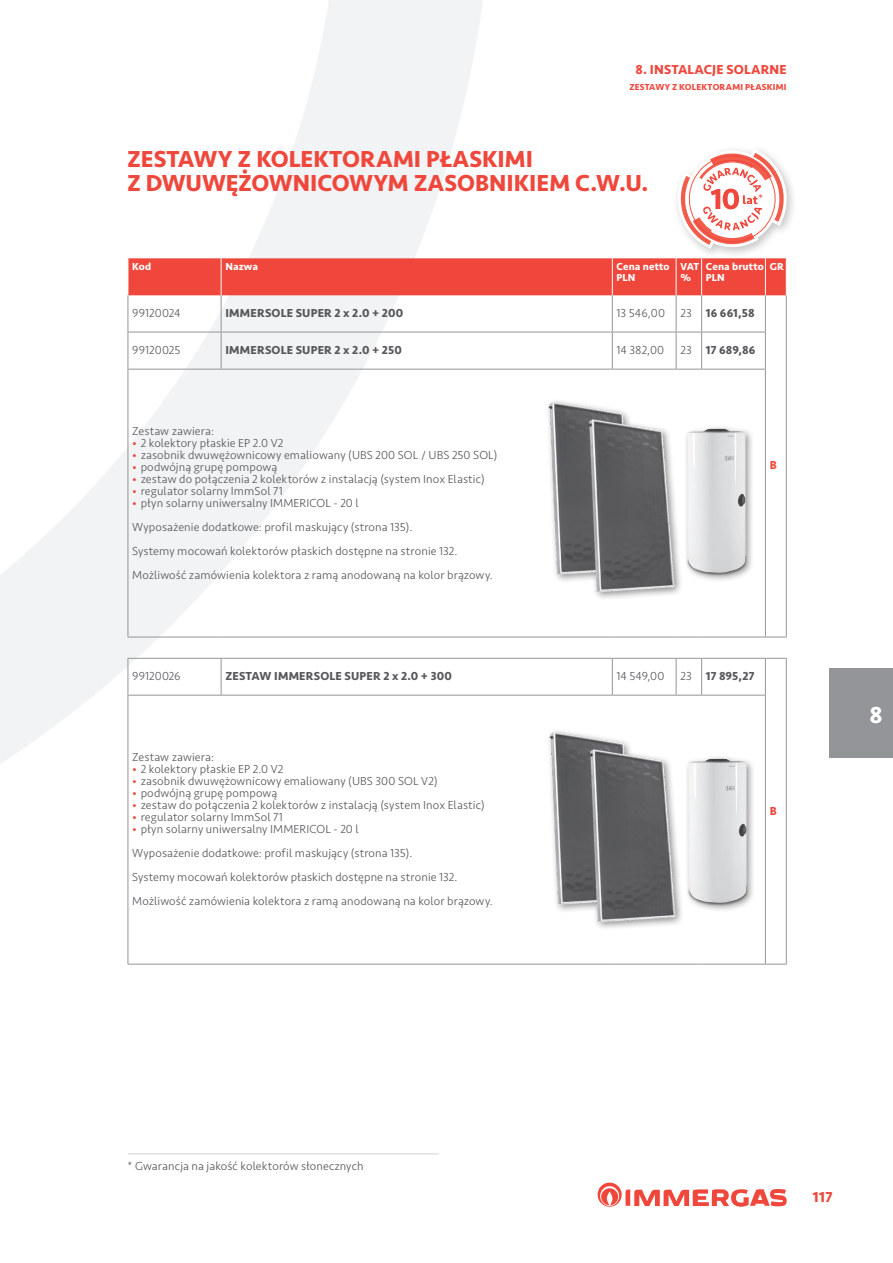
<style>
.page{position:relative;width:893px;height:1263px;background:#fff}
.page>*{position:absolute;margin:0;border:0;box-sizing:border-box;transform-origin:0 0}
.t1{font:700 24px/24px "Seravek";color:#ef473c}
.t2{font:700 24px "Seravek";color:#fff}
.t3{font:700 15px "Seravek";color:#ef473c}
.t4{font:300 14.25px "Seravek";color:#ef473c}
.t5{font:700 13.5px "Seravek";color:#ef473c}
.t6{font:300 12px/24px "Seravek";letter-spacing:.01em;color:#57585a}
.t7{font:700 12px "Seravek";letter-spacing:.015em;color:#57585a}
.t8{font:700 12px "Seravek";color:#ef473c}
.t9{font:700 10.5px/10.5px "Seravek";letter-spacing:.015em;color:#fff}
.t10{font:700 9px "Seravek";letter-spacing:.03em;color:#ef473c}
.s1{font-weight:300}
.s2{color:#ef473c}
</style>
<div class="page">
<svg style="left:598px;top:1182px;width:189px;height:25px"></svg>
<svg style="left:0;top:0;width:486px;height:786px"></svg>
<div style="left:829px;top:668px;width:64px;height:89px;background:#939598"></div>
<div style="left:129px;top:258px;width:657px;height:37px;background:#ef473c"></div>
<hr style="left:676px;top:258px;width:1px;height:37px;background:#fff">
<hr style="left:701px;top:258px;width:1px;height:37px;background:#fff">
<hr style="left:612px;top:332px;width:64px;height:1px;background:#939598">
<svg style="left:677px;top:332px;width:24px;height:1px"></svg>
<hr style="left:702px;top:332px;width:64px;height:1px;background:#939598">
<hr style="left:128px;top:369px;width:1px;height:268px;background:#939598">
<hr style="left:128px;top:695px;width:1px;height:269px;background:#939598">
<hr style="left:676px;top:295px;width:1px;height:37px;background:#939598">
<hr style="left:676px;top:659px;width:1px;height:36px;background:#939598">
<hr style="left:128px;top:258px;width:1px;height:37px;background:#fff">
<hr style="left:701px;top:295px;width:1px;height:37px;background:#939598">
<hr style="left:701px;top:659px;width:1px;height:36px;background:#939598">
<hr style="left:221px;top:258px;width:1px;height:37px;background:#fff">
<hr style="left:612px;top:258px;width:1px;height:37px;background:#fff">
<hr style="left:128px;top:295px;width:1px;height:37px;background:#939598">
<hr style="left:128px;top:332px;width:93px;height:1px;background:#939598">
<hr style="left:128px;top:332px;width:1px;height:37px;background:#939598">
<hr style="left:128px;top:369px;width:93px;height:1px;background:#939598">
<hr style="left:221px;top:369px;width:391px;height:1px;background:#939598">
<hr style="left:612px;top:369px;width:64px;height:1px;background:#939598">
<svg style="left:676px;top:369px;width:26px;height:1px"></svg>
<hr style="left:702px;top:369px;width:64px;height:1px;background:#939598">
<hr style="left:128px;top:659px;width:1px;height:36px;background:#939598">
<hr style="left:128px;top:695px;width:93px;height:1px;background:#939598">
<hr style="left:221px;top:695px;width:391px;height:1px;background:#939598">
<hr style="left:612px;top:695px;width:64px;height:1px;background:#939598">
<svg style="left:676px;top:695px;width:26px;height:1px"></svg>
<hr style="left:702px;top:695px;width:64px;height:1px;background:#939598">
<hr style="left:128px;top:964px;width:93px;height:1px;background:#939598">
<hr style="left:221px;top:964px;width:391px;height:1px;background:#939598">
<hr style="left:612px;top:964px;width:64px;height:1px;background:#939598">
<svg style="left:676px;top:964px;width:26px;height:1px"></svg>
<hr style="left:702px;top:964px;width:63px;height:1px;background:#939598">
<hr style="left:676px;top:332px;width:1px;height:37px;background:#939598">
<hr style="left:221px;top:295px;width:1px;height:37px;background:#939598">
<hr style="left:612px;top:295px;width:1px;height:37px;background:#939598">
<hr style="left:221px;top:332px;width:391px;height:1px;background:#939598">
<hr style="left:221px;top:332px;width:1px;height:37px;background:#939598">
<hr style="left:612px;top:332px;width:1px;height:37px;background:#939598">
<hr style="left:701px;top:332px;width:1px;height:37px;background:#939598">
<hr style="left:221px;top:659px;width:1px;height:36px;background:#939598">
<hr style="left:612px;top:659px;width:1px;height:36px;background:#939598">
<hr style="left:765px;top:258px;width:1px;height:37px;background:#fff">
<hr style="left:765px;top:295px;width:1px;height:37px;background:#939598">
<hr style="left:786px;top:295px;width:1px;height:37px;background:#939598">
<hr style="left:765px;top:332px;width:1px;height:37px;background:#939598">
<hr style="left:786px;top:332px;width:1px;height:37px;background:#939598">
<hr style="left:765px;top:369px;width:1px;height:268px;background:#939598">
<hr style="left:786px;top:369px;width:1px;height:268px;background:#939598">
<hr style="left:765px;top:659px;width:1px;height:36px;background:#939598">
<hr style="left:786px;top:659px;width:1px;height:36px;background:#939598">
<hr style="left:765px;top:695px;width:1px;height:269px;background:#939598">
<hr style="left:786px;top:695px;width:1px;height:269px;background:#939598">
<svg style="left:765px;top:964px;width:22px;height:1px"></svg>
<hr style="left:128px;top:637px;width:93px;height:1px;background:#939598">
<hr style="left:221px;top:637px;width:391px;height:1px;background:#939598">
<hr style="left:612px;top:637px;width:64px;height:1px;background:#939598">
<svg style="left:676px;top:637px;width:26px;height:1px"></svg>
<hr style="left:702px;top:637px;width:63px;height:1px;background:#939598">
<svg style="left:765px;top:637px;width:22px;height:1px"></svg>
<hr style="left:128px;top:658px;width:93px;height:1px;background:#939598">
<hr style="left:221px;top:658px;width:391px;height:1px;background:#939598">
<hr style="left:612px;top:658px;width:64px;height:1px;background:#939598">
<svg style="left:676px;top:658px;width:26px;height:1px"></svg>
<hr style="left:702px;top:658px;width:63px;height:1px;background:#939598">
<svg style="left:765px;top:658px;width:22px;height:1px"></svg>
<img style="left:548px;top:378px;width:238px;height:241px">
<img style="left:549px;top:708px;width:238px;height:240px">
<hr style="left:128px;top:1153px;width:311px;height:1px;background:#e0e1e3">
<div style="left:673px;top:145px;width:125px;height:114px;background:#231f20;opacity:.25"></div>
<svg style="left:674px;top:147px;width:114px;height:102px"></svg>
<p class="t5" style="left:635px;top:61px;width:28px">8. Instalacje</p>
<p class="t5" style="left:727px;top:61px;width:10px">solarne</p>
<p class="t10" style="left:629px;top:82px;width:13px">Zestawy</p>
<p class="t10" style="left:672px;top:82px;width:116px">Z KOLEKTORAMI PŁASKIMI</p>
<h1 class="t1" style="left:127px;top:147px;width:523px">ZESTAWY Z KOLEKTORAMI PŁASKIMI<br>Z DWUWĘŻOWNICOWYM ZASOBNIKIEM C.W.U.</h1>
<p class="t4" style="left:758px;top:191px;width:7px">*</p>
<p class="t9" style="left:132px;top:262px;width:20px">Kod</p>
<p class="t9" style="left:225px;top:262px;width:34px">Nazwa</p>
<p class="t9" style="left:617px;top:262px;width:55px">Cena netto<br>PLN</p>
<p class="t9" style="left:680px;top:262px;width:21px">VAT %</p>
<p class="t9" style="left:706px;top:262px;width:59px">Cena brutto<br>PLN</p>
<p class="t9" style="left:770px;top:262px;width:16px">GR</p>
<p class="t6" style="left:132px;top:301px;width:50px">99120024</p>
<p class="t7" style="left:225px;top:305px;width:179px">IMMERSOLE SUPER 2 x 2.0 + 200</p>
<p class="t6" style="left:617px;top:301px;width:50px">13 546,00</p>
<p class="t7" style="left:680px;top:305px;width:76px"><span class="s1">23</span> 16 661,58</p>
<p class="t6" style="left:132px;top:338px;width:50px">99120025</p>
<p class="t7" style="left:225px;top:343px;width:178px">IMMERSOLE SUPER 2 x 2.0 + 250</p>
<p class="t6" style="left:617px;top:338px;width:49px">14 382,00</p>
<p class="t7" style="left:680px;top:343px;width:77px"><span class="s1">23</span> 17 689,86</p>
<p class="t6" style="left:132px;top:419px;width:83px">Zestaw zawiera:</p>
<p class="t6" style="left:132px;top:431px;width:153px"><span class="s2">•</span> 2 kolektory płaskie EP 2.0 V2</p>
<p class="t6" style="left:132px;top:443px;width:367px"><span class="s2">•</span> zasobnik dwuwężownicowy emaliowany (UBS 200 SOL / UBS 250 SOL)</p>
<p class="t6" style="left:132px;top:455px;width:147px"><span class="s2">•</span> podwójną grupę pompową</p>
<p class="t6" style="left:132px;top:467px;width:354px"><span class="s2">•</span> zestaw do połączenia 2 kolektorów z instalacją (system Inox Elastic)</p>
<p class="t6" style="left:132px;top:479px;width:152px"><span class="s2">•</span> regulator solarny ImmSol 71</p>
<p class="t6" style="left:132px;top:491px;width:362px"><span class="s2">•</span> płyn solarny uniwersalny IMMERICOL - 20 l<br>Wyposażenie dodatkowe: profil maskujący (strona 135).<br>Systemy mocowań kolektorów płaskich dostępne na stronie 132.<br>Możliwość zamówienia kolektora z ramą anodowaną na kolor brązowy.</p>
<p class="t8" style="left:770px;top:458px;width:9px">B</p>
<p class="t6" style="left:132px;top:664px;width:50px">99120026</p>
<p class="t7" style="left:225px;top:669px;width:228px">ZESTAW IMMERSOLE SUPER 2 x 2.0 + 300</p>
<p class="t6" style="left:617px;top:664px;width:49px">14 549,00</p>
<p class="t7" style="left:680px;top:669px;width:76px"><span class="s1">23</span> 17 895,27</p>
<p class="t6" style="left:132px;top:745px;width:83px">Zestaw zawiera:</p>
<p class="t6" style="left:132px;top:757px;width:153px"><span class="s2">•</span> 2 kolektory płaskie EP 2.0 V2</p>
<p class="t6" style="left:132px;top:769px;width:307px"><span class="s2">•</span> zasobnik dwuwężownicowy emaliowany (UBS 300 SOL V2)</p>
<p class="t6" style="left:132px;top:781px;width:147px"><span class="s2">•</span> podwójną grupę pompową</p>
<p class="t6" style="left:132px;top:793px;width:354px"><span class="s2">•</span> zestaw do połączenia 2 kolektorów z instalacją (system Inox Elastic)</p>
<p class="t6" style="left:132px;top:805px;width:152px"><span class="s2">•</span> regulator solarny ImmSol 71</p>
<p class="t6" style="left:132px;top:817px;width:362px"><span class="s2">•</span> płyn solarny uniwersalny IMMERICOL - 20 l<br>Wyposażenie dodatkowe: profil maskujący (strona 135).<br>Systemy mocowań kolektorów płaskich dostępne na stronie 132.<br>Możliwość zamówienia kolektora z ramą anodowaną na kolor brązowy.</p>
<p class="t8" style="left:770px;top:803px;width:9px">B</p>
<h1 class="t2" style="left:869px;top:700px;width:15px">8</h1>
<p class="t6" style="left:128px;top:1154px;width:237px">* Gwarancja na jakość kolektorów słonecznych</p>
<p class="t3" style="left:813px;top:1188px;width:21px">117</p>
</div>
